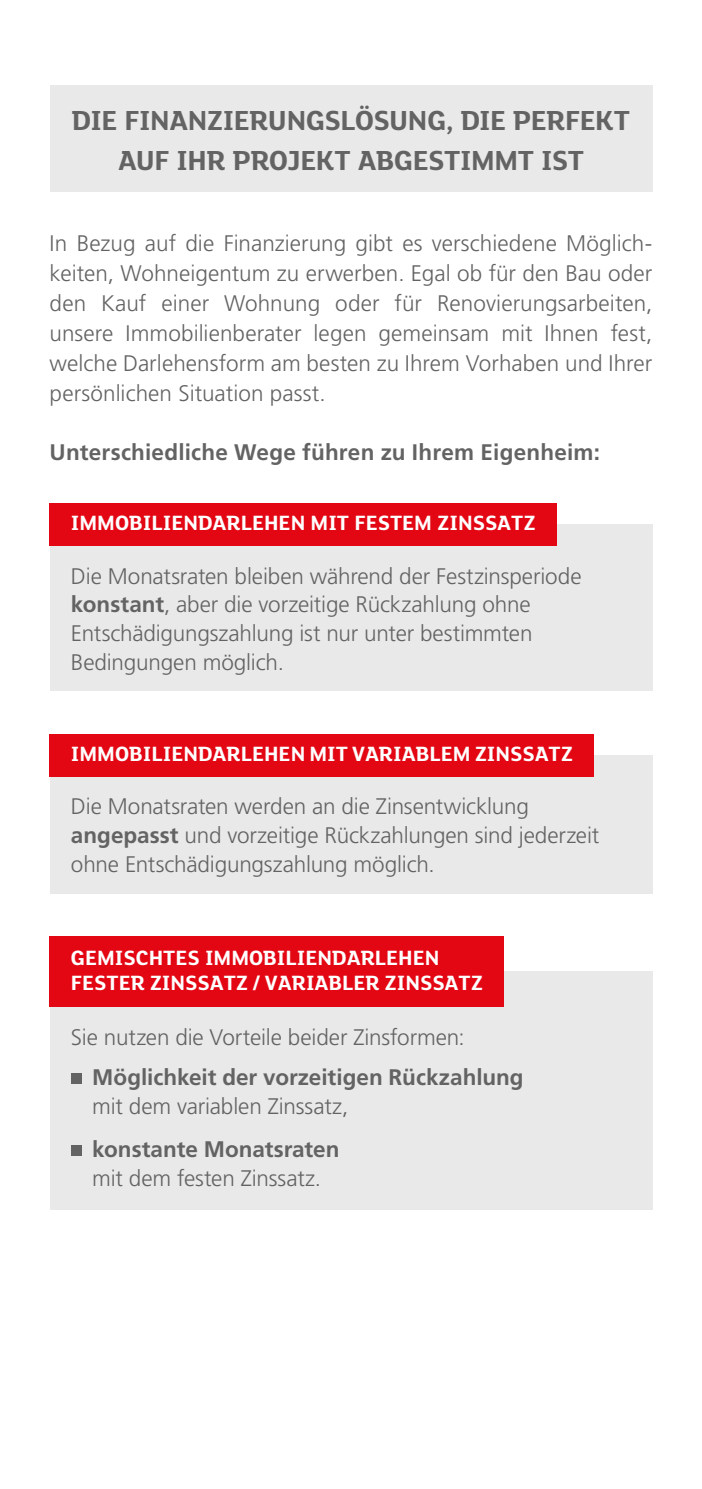
<style>
.page{position:relative;width:702px;height:1489px;background:#fff}
.page>*{position:absolute;margin:0;border:0;box-sizing:border-box;transform-origin:0 0}
.t1{font:700 30px/40px "Lola FS";letter-spacing:-.015em;color:#646363;text-align:center}
.Body{font:300 22.5px/28.8px "Frutiger LT Std";letter-spacing:-.01em;color:#646363}
.body{font:300 22.5px/30px "Frutiger LT Std";letter-spacing:.005em;color:#646363;text-align:justify}
.t2{font:700 22.5px/25px "Lola FS";color:#fff}
.Body-2{font:700 22.5px/28.8px "Frutiger LT Std";color:#646363}
.body-2{font:700 22.5px "Frutiger LT Std";letter-spacing:.01em;color:#646363}
.s1{font-weight:700}
.s2{font-weight:300}
</style>
<div class="page">
<div style="left:50px;top:85px;width:602px;height:106px;background:#e9e9e9"></div>
<div style="left:50px;top:524px;width:602px;height:167px;background:#e9e9e9"></div>
<div style="left:50px;top:503px;width:507px;height:42px;background:#e30613"></div>
<div style="left:50px;top:755px;width:602px;height:138px;background:#e9e9e9"></div>
<div style="left:50px;top:733px;width:544px;height:43px;background:#e30613"></div>
<div style="left:50px;top:971px;width:602px;height:238px;background:#e9e9e9"></div>
<div style="left:71px;top:1073px;width:10px;height:10px;background:#646363"></div>
<div style="left:71px;top:1144px;width:10px;height:11px;background:#646363"></div>
<div style="left:50px;top:935px;width:454px;height:71px;background:#e30613"></div>
<p class="t1" style="left:72px;top:100px;width:559px">DIE FINANZIERUNGSLÖSUNG, DIE PERFEKT<br>AUF IHR PROJEKT ABGESTIMMT IST</p>
<p class="body" style="left:50px;top:228px;width:604px">In Bezug auf die Finanzierung gibt es verschiedene Möglich&shy;keiten, Wohneigentum zu erwerben. Egal ob für den Bau oder den Kauf einer Wohnung oder für Renovierungsarbeiten, unsere Immobilienberater legen gemeinsam mit Ihnen fest, welche Darlehensform am besten zu Ihrem Vorhaben und Ihrer persönlichen Situation passt.</p>
<p class="body-2" style="left:50px;top:439px;width:552px">Unterschiedliche Wege führen zu Ihrem Eigenheim:</p>
<p class="t2" style="left:71px;top:511px;width:466px">IMMOBILIENDARLEHEN MIT FESTEM ZINSSATZ</p>
<p class="Body" style="left:71px;top:561px;width:512px">Die Monatsraten bleiben während der Festzinsperiode <span class="s1">konstant</span>, aber die vorzeitige Rückzahlung ohne Entschädigungszahlung ist nur unter bestimmten Bedingungen möglich.</p>
<p class="t2" style="left:71px;top:742px;width:503px">IMMOBILIENDARLEHEN MIT VARIABLEM ZINSSATZ</p>
<p class="Body" style="left:71px;top:792px;width:530px">Die Monatsraten werden an die Zinsentwicklung <span class="s1">angepasst</span> und vorzeitige Rückzahlungen sind jederzeit ohne Entschädigungszahlung möglich.</p>
<p class="t2" style="left:71px;top:945px;width:413px">GEMISCHTES IMMOBILIENDARLEHEN<br>FESTER ZINSSATZ / VARIABLER ZINSSATZ</p>
<p class="Body" style="left:71px;top:1022px;width:395px">Sie nutzen die Vorteile beider Zinsformen:</p>
<p class="Body-2" style="left:92px;top:1063px;width:433px">Möglichkeit der vorzeitigen Rückzahlung <span class="s2">mit dem variablen Zinssatz,</span></p>
<p class="Body" style="left:92px;top:1135px;width:249px"><span class="s1">konstante Monatsraten </span>mit dem festen Zinssatz.</p>
</div>
